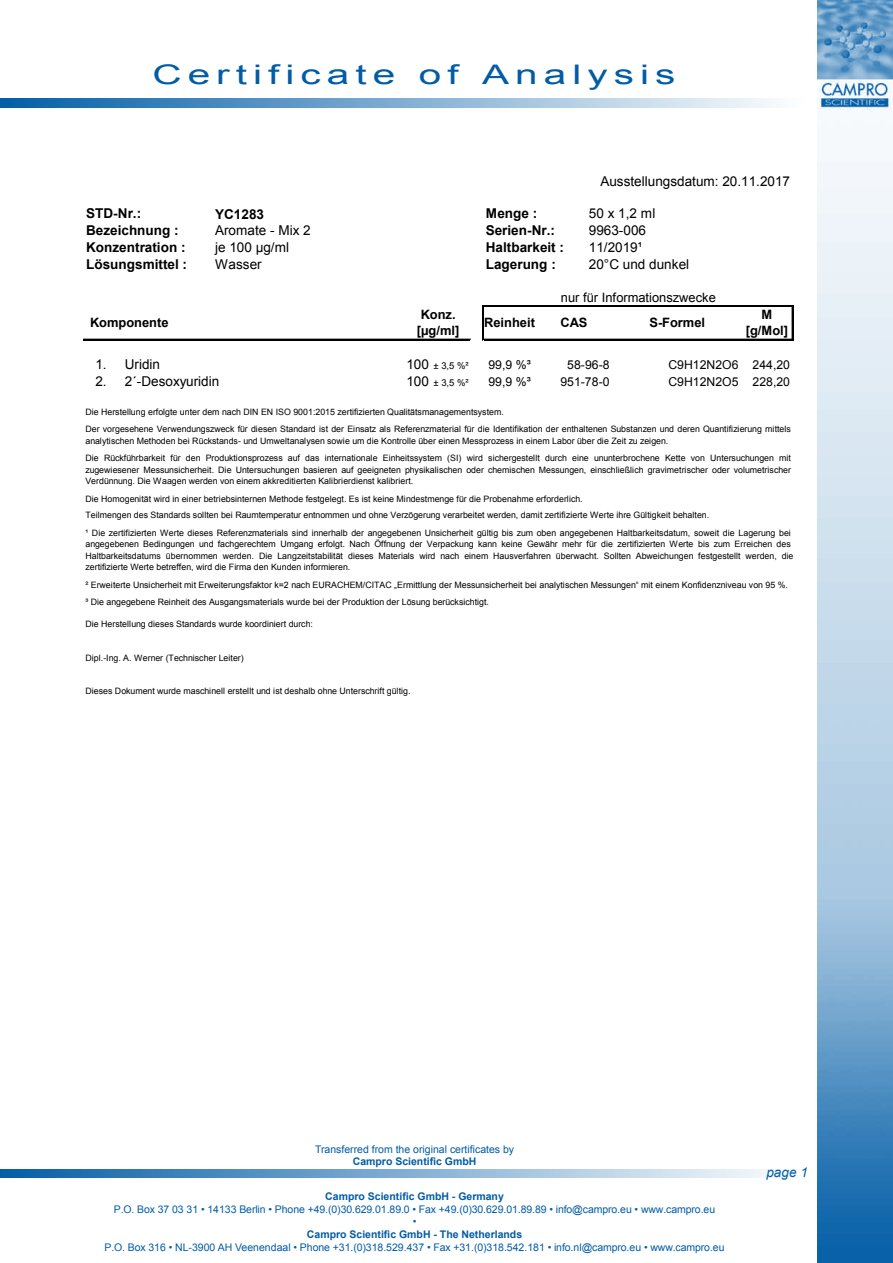
<style>
.page{position:relative;width:893px;height:1263px;background:#fff}
.page>*{position:absolute;margin:0;border:0;box-sizing:border-box;transform-origin:0 0}
.t1{font:27px "Arial";letter-spacing:.15em;color:#005ca6;scale:1.5 1}
.t2{font:13.5px/16.8px "Arial";color:#000}
.t3{font:700 13.5px "Arial";color:#000}
.t4{font:italic 13.5px "Arial";color:#005ca6}
.t5{font:700 12.9px/16.8px "Arial";color:#000}
.t6{font:12.9px "Arial";color:#000}
.t7{font:12.3px/16.8px "Arial";letter-spacing:.005em;color:#000}
.t8{font:10.5px/12.6px "Arial";color:#005ca6;text-align:center}
.t9{font:700 10.5px "Arial";color:#005ca6}
.t10{font:9.45px "Arial";color:#000}
.t11{font:8.85px/11.6px "Arial";color:#000}
</style>
<div class="page">
<img style="left:817px;top:0;width:76px;height:1263px">
<svg style="left:0;top:99px;width:773px;height:8px;background:#7babd1"></svg>
<svg style="left:0;top:1169px;width:773px;height:9px;background:#7babd1"></svg>
<hr style="left:83px;top:339px;width:387px;height:1px;background:#000">
<hr style="left:482px;top:305px;width:1px;height:35px;background:#000">
<hr style="left:483px;top:305px;width:1px;height:35px;background:#000">
<hr style="left:792px;top:307px;width:1px;height:33px;background:#000">
<hr style="left:484px;top:305px;width:309px;height:2px;background:#000">
<hr style="left:484px;top:339px;width:309px;height:1px;background:#000">
<h1 class="t1" style="left:152px;top:57px;width:350px">Certificate of Analysis</h1>
<h2 class="t2" style="left:600px;top:173px;width:191px">Ausstellungsdatum: 20.11.2017</h2>
<h2 class="t3" style="left:86px;top:204px;width:57px">STD-Nr.:</h2>
<h2 class="t3" style="left:215px;top:205px;width:50px">YC1283</h2>
<h2 class="t3" style="left:486px;top:204px;width:53px">Menge :</h2>
<h2 class="t2" style="left:589px;top:205px;width:68px">50 x 1,2 ml</h2>
<h2 class="t3" style="left:86px;top:221px;width:94px">Bezeichnung :</h2>
<h2 class="t2" style="left:215px;top:222px;width:97px">Aromate - Mix 2</h2>
<h2 class="t3" style="left:486px;top:221px;width:71px">Serien-Nr.:</h2>
<h2 class="t2" style="left:589px;top:222px;width:59px">9963-006</h2>
<h2 class="t3" style="left:86px;top:238px;width:101px">Konzentration :</h2>
<h2 class="t2" style="left:215px;top:239px;width:76px">je 100 µg/ml</h2>
<h2 class="t3" style="left:486px;top:238px;width:80px">Haltbarkeit :</h2>
<h2 class="t2" style="left:589px;top:239px;width:55px">11/2019¹</h2>
<h2 class="t3" style="left:86px;top:255px;width:102px">Lösungsmittel :</h2>
<h2 class="t2" style="left:215px;top:256px;width:48px">Wasser</h2>
<h2 class="t3" style="left:486px;top:255px;width:72px">Lagerung :</h2>
<h2 class="t2" style="left:589px;top:256px;width:102px">20°C und dunkel</h2>
<h3 class="t6" style="left:561px;top:289px;width:157px">nur für Informationszwecke</h3>
<h3 class="t5" style="left:90px;top:314px;width:80px">Komponente</h3>
<h3 class="t5" style="left:417px;top:306px;width:44px">Konz. [µg/ml]</h3>
<h3 class="t5" style="left:484px;top:314px;width:52px">Reinheit</h3>
<h3 class="t5" style="left:560px;top:314px;width:28px">CAS</h3>
<h3 class="t5" style="left:649px;top:314px;width:57px">S-Formel</h3>
<h3 class="t5" style="left:746px;top:306px;width:44px;text-align:center">M [g/Mol]</h3>
<h2 class="t2" style="left:95px;top:356px;width:66px">1. Uridin</h2>
<p class="t10" style="left:434px;top:360px;width:37px">± 3,5 %²</p>
<h2 class="t2" style="left:95px;top:373px;width:125px">2. 2´-Desoxyuridin</h2>
<p class="t10" style="left:434px;top:377px;width:37px">± 3,5 %²</p>
<h2 class="t2" style="left:406px;top:356px;width:24px">100<br>100</h2>
<h3 class="t7" style="left:488px;top:357px;width:44px">99,9 %³<br>99,9 %³</h3>
<h3 class="t7" style="left:560px;top:357px;width:51px;text-align:center">58-96-8<br>951-78-0</h3>
<h3 class="t7" style="left:668px;top:357px;width:72px">C9H12N2O6<br>C9H12N2O5</h3>
<h3 class="t7" style="left:752px;top:357px;width:39px">244,20<br>228,20</h3>
<p class="t11" style="left:85px;top:407px;width:420px">Die Herstellung erfolgte unter dem nach DIN EN ISO 9001:2015 zertifizierten Qualitätsmanagementsystem.</p>
<p class="t11" style="left:85px;top:424px;width:707px">Der vorgesehene Verwendungszweck für diesen Standard ist der Einsatz als Referenzmaterial für die Identifikation der enthaltenen Substanzen und deren Quantifizierung mittels analytischen Methoden bei Rückstands- und Umweltanalysen sowie um die Kontrolle über einen Messprozess in einem Labor über die Zeit zu zeigen.</p>
<p class="t11" style="left:85px;top:452px;width:707px;text-align:justify">Die Rückführbarkeit für den Produktionsprozess auf das internationale Einheitssystem (SI) wird sichergestellt durch eine ununterbrochene Kette von Untersuchungen mit zugewiesener Messunsicherheit. Die Untersuchungen basieren auf geeigneten physikalischen oder chemischen Messungen, einschließlich gravimetrischer oder volumetrischer Verdünnung. Die Waagen werden von einem akkreditierten Kalibrierdienst kalibriert.</p>
<p class="t11" style="left:85px;top:490px;width:625px;line-height:16.8px">Die Homogenität wird in einer betriebsinternen Methode festgelegt. Es ist keine Mindestmenge für die Probenahme erforderlich.<br>Teilmengen des Standards sollten bei Raumtemperatur entnommen und ohne Verzögerung verarbeitet werden, damit zertifizierte Werte ihre Gültigkeit behalten.</p>
<p class="t11" style="left:85px;top:527px;width:709px">¹ Die zertifizierten Werte dieses Referenzmaterials sind innerhalb der angegebenen Unsicherheit gültig bis zum oben angegebenen Haltbarkeitsdatum, soweit die Lagerung bei angegebenen Bedingungen und fachgerechtem Umgang erfolgt. Nach Öffnung der Verpackung kann keine Gewähr mehr für die zertifizierten Werte bis zum Erreichen des Haltbarkeitsdatums übernommen werden. Die Langzeitstabilität dieses Materials wird nach einem Hausverfahren überwacht. Sollten Abweichungen festgestellt werden, die zertifizierte Werte betreffen, wird die Firma den Kunden informieren.</p>
<p class="t11" style="left:85px;top:579px;width:704px">² Erweiterte Unsicherheit mit Erweiterungsfaktor k=2 nach EURACHEM/CITAC „Ermittlung der Messunsicherheit bei analytischen Messungen“ mit einem Konfidenzniveau von 95 %.</p>
<p class="t11" style="left:85px;top:596px;width:405px">³ Die angegebene Reinheit des Ausgangsmaterials wurde bei der Produktion der Lösung berücksichtigt.</p>
<p class="t11" style="left:85px;top:618px;width:229px">Die Herstellung dieses Standards wurde koordiniert durch:</p>
<p class="t11" style="left:85px;top:652px;width:160px">Dipl.-Ing. A. Werner (Technischer Leiter)</p>
<p class="t11" style="left:85px;top:686px;width:327px">Dieses Dokument wurde maschinell erstellt und ist deshalb ohne Unterschrift gültig.</p>
<p class="t8" style="left:315px;top:1143px;width:201px">Transferred from the original certificates by</p>
<p class="t9" style="left:353px;top:1155px;width:125px">Campro Scientific GmbH</p>
<p class="t9" style="left:325px;top:1189px;width:180px">Campro Scientific GmbH - Germany</p>
<p class="t8" style="left:114px;top:1203px;width:603px">P.O. Box 37 03 31 • 14133 Berlin • Phone +49.(0)30.629.01.89.0 • Fax +49.(0)30.629.01.89.89 • info@campro.eu • www.campro.eu •</p>
<p class="t9" style="left:307px;top:1227px;width:217px">Campro Scientific GmbH - The Netherlands</p>
<p class="t8" style="left:104px;top:1241px;width:622px">P.O. Box 316 • NL-3900 AH Veenendaal • Phone +31.(0)318.529.437 • Fax +31.(0)318.542.181 • info.nl@campro.eu • www.campro.eu</p>
<h2 class="t4" style="left:766px;top:1164px;width:43px">page 1</h2>
</div>
